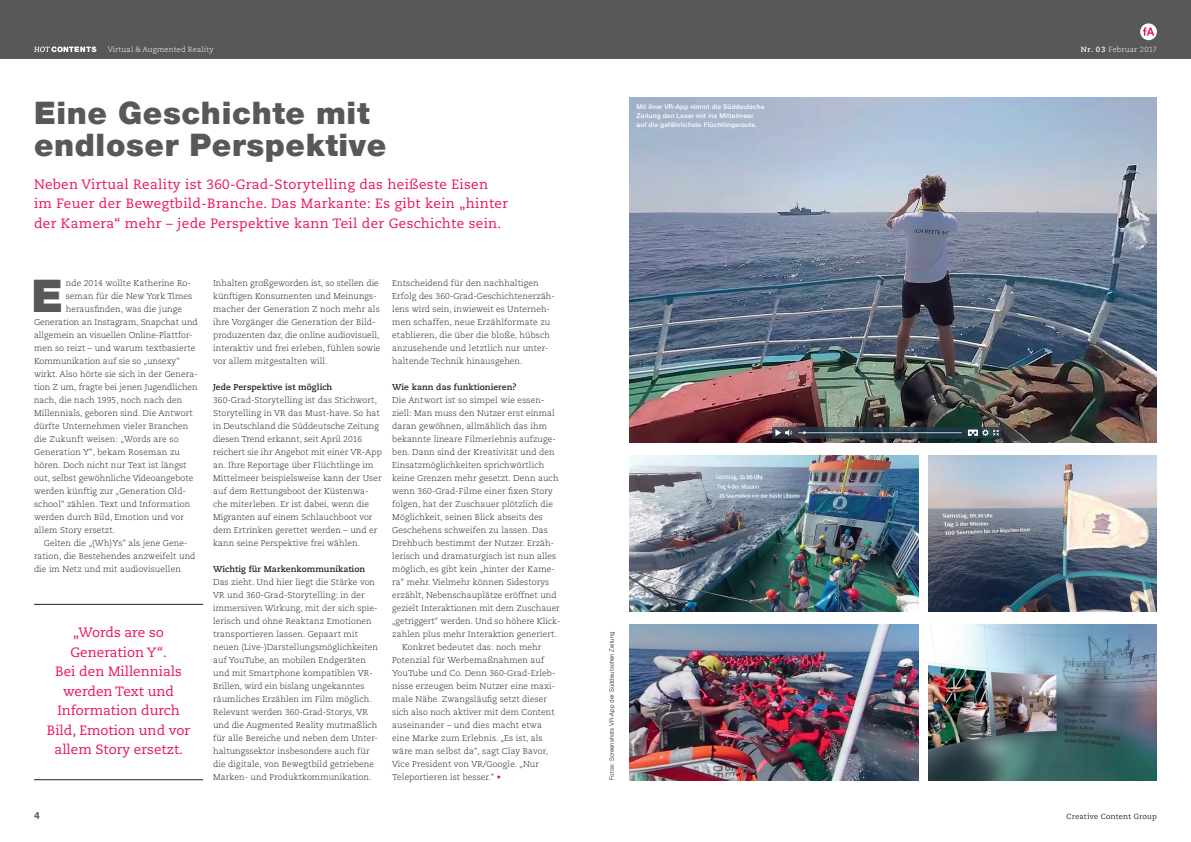
<style>
.page{position:relative;width:1191px;height:842px;background:#fff}
.page>*{position:absolute;margin:0;border:0;box-sizing:border-box;transform-origin:0 0}
._03_Inhalt_Fließtext{font:900 44.9px "Helvetica Neueforf A";color:#57585a}
._03_Inhalt_Headline{font:900 31px/32.5px "Helvetica Neueforf A";color:#57585a}
._03_Inhalt_Einleitun{font:13.5px/19.5px "Caecilia LT Std";letter-spacing:.025em;color:#ec1163}
._03_Inhalt_Auszug{font:13.5px/19.5px "Caecilia LT Std";color:#ec1163;text-align:center}
.t1{font:700 10px "Helvetica Neueforf A";color:#57585a}
._03_Inhalt_Fließtext-2{font:300 8.5px/13px "Caecilia LT Std";letter-spacing:.01em;color:#231f20}
._03_Inhalt_Zwischenü{font:700 8.5px "Caecilia LT Std";letter-spacing:.01em;color:#231f20}
.t2{font:300 7.5px "Caecilia LT Std";letter-spacing:.02em;color:#fff}
._03_Inhalt_BU{font:500 6.5px/9px "Helvetica Neueforf A";letter-spacing:.02em;color:#fff}
._03_Inhalt_BU-2{font:300 6px "Helvetica Neueforf A";letter-spacing:.01em;color:#231f20}
.s1{font-weight:700}
.s2{font-weight:700;color:#ec1163}
</style>
<div class="page">
<div style="left:595px;top:0;width:596px;height:58px;background:#57585a"></div>
<div style="left:0;top:0;width:595px;height:58px;background:#57585a"></div>
<svg style="left:1140px;top:23px;width:17px;height:17px"></svg>
<svg style="left:34px;top:47px;width:62px;height:5px"></svg>
<svg style="left:1066px;top:813px;width:90px;height:8px"></svg>
<img style="left:629px;top:455px;width:289px;height:156px">
<img style="left:629px;top:98px;width:528px;height:344px">
<img style="left:629px;top:624px;width:289px;height:156px">
<img style="left:928px;top:455px;width:229px;height:156px">
<img style="left:928px;top:624px;width:229px;height:156px">
<hr style="left:34px;top:604px;width:169px;height:1px;background:#231f20">
<hr style="left:34px;top:779px;width:169px;height:1px;background:#231f20">
<p class="t2" style="left:108px;top:45px;width:107px">Virtual &amp; Augmented Reality</p>
<p class="t2" style="left:1080px;top:45px;width:78px"><span class="s1">Nr. 03</span> Februar 2017</p>
<p class="_03_Inhalt_Headline" style="left:34px;top:96px;width:354px">Eine Geschichte mit endloser Perspektive</p>
<p class="_03_Inhalt_Einleitun" style="left:34px;top:174px;width:476px">Neben Virtual Reality ist 360-Grad-Storytelling das heißeste Eisen im Feuer der Bewegtbild-Branche. Das Markante: Es gibt kein „hinter der Kamera“ mehr – jede Perspektive kann Teil der Geschichte sein.</p>
<p class="_03_Inhalt_Fließtext" style="left:31px;top:269px;width:34px">E</p>
<p class="_03_Inhalt_Fließtext-2" style="left:66px;top:277px;width:127px">nde 2014 wollte Katherine Ro-</p>
<p class="_03_Inhalt_Fließtext-2" style="left:213px;top:277px;width:169px">Inhalten großgeworden ist, so stellen die künftigen Konsumenten und Meinungs&shy;macher der Generation Z noch mehr als ihre Vorgänger die Generation der Bild&shy;produzenten dar, die online audiovisuell, interaktiv und frei erleben, fühlen sowie vor allem mitgestalten will.</p>
<p class="_03_Inhalt_Zwischenü" style="left:213px;top:382px;width:121px">Jede Perspektive ist möglich</p>
<p class="_03_Inhalt_Fließtext-2" style="left:213px;top:394px;width:170px">360-Grad-Storytelling ist das Stichwort, Storytelling in VR das Must-have. So hat in Deutschland die Süddeutsche Zeitung diesen Trend erkannt, seit April 2016 reichert sie ihr Angebot mit einer VR-App an. Ihre Reportage über Flüchtlinge im Mittelmeer beispielsweise kann der User auf dem Rettungsboot der Küstenwa&shy;che miterleben. Er ist dabei, wenn die Migranten auf einem Schlauchboot vor dem Ertrinken gerettet werden – und er kann seine Perspektive frei wählen.</p>
<p class="_03_Inhalt_Zwischenü" style="left:213px;top:564px;width:153px">Wichtig für Markenkommunikation</p>
<p class="_03_Inhalt_Fließtext-2" style="left:213px;top:576px;width:166px">Das zieht. Und hier liegt die Stärke von VR und 360-Grad-Storytelling: in der immersiven Wirkung, mit der sich spie&shy;lerisch und ohne Reaktanz Emotionen transportieren lassen. Gepaart mit neuen (Live-)Darstellungsmöglichkeiten auf YouTube, an mobilen Endgeräten und mit Smartphone kompatiblen VR-Brillen, wird ein bislang ungekanntes räumliches Erzählen im Film möglich.<br>Relevant werden 360-Grad-Storys, VR und die Augmented Reality mutmaßlich für alle Bereiche und neben dem Unter&shy;haltungssektor insbesondere auch für die digitale, von Bewegtbild getriebene Marken- und Produktkommunikation.</p>
<p class="_03_Inhalt_Fließtext-2" style="left:392px;top:277px;width:164px">Entscheidend für den nachhaltigen Erfolg des 360-Grad-Geschichtenerzäh&shy;lens wird sein, inwieweit es Unterneh&shy;men schaffen, neue Erzählformate zu etablieren, die über die bloße, hübsch anzusehende und letztlich nur unter&shy;haltende Technik hinausgehen.</p>
<p class="_03_Inhalt_Zwischenü" style="left:392px;top:382px;width:126px">Wie kann das funktionieren?</p>
<p class="_03_Inhalt_Fließtext-2" style="left:392px;top:394px;width:170px">Die Antwort ist so simpel wie essen&shy;ziell: Man muss den Nutzer erst einmal daran gewöhnen, allmählich das ihm bekannte lineare Filmerlebnis aufzuge&shy;ben. Dann sind der Kreativität und den Einsatzmöglichkeiten sprichwörtlich keine Grenzen mehr gesetzt. Denn auch wenn 360-Grad-Filme einer fixen Story folgen, hat der Zuschauer plötzlich die Möglichkeit, seinen Blick abseits des Geschehens schweifen zu lassen. Das Drehbuch bestimmt der Nutzer. Erzäh&shy;lerisch und dramaturgisch ist nun alles möglich, es gibt kein „hinter der Kame&shy;ra“ mehr. Vielmehr können Sidestorys erzählt, Nebenschauplätze eröffnet und gezielt Interaktionen mit dem Zuschauer „getriggert“ werden. Und so höhere Klick&shy;zahlen plus mehr Interaktion generiert.</p>
<p class="_03_Inhalt_Fließtext-2" style="left:392px;top:641px;width:164px;text-indent:10px">Konkret bedeutet das: noch mehr Potenzial für Werbemaßnahmen auf YouTube und Co. Denn 360-Grad-Erleb&shy;nisse erzeugen beim Nutzer eine maxi&shy;male Nähe. Zwangsläufig setzt dieser sich also noch aktiver mit dem Content auseinander – und dies macht etwa eine Marke zum Erlebnis. „Es ist, als wäre man selbst da“, sagt Clay Bavor, Vice President von VR/Google. „Nur Teleportieren ist besser.“ <span class="s2">•</span></p>
<p class="_03_Inhalt_Fließtext-2" style="left:66px;top:290px;width:128px">seman für die New York Times</p>
<p class="_03_Inhalt_Fließtext-2" style="left:66px;top:303px;width:118px">herausfinden, was die junge</p>
<p class="_03_Inhalt_Fließtext-2" style="left:34px;top:316px;width:165px">Generation an Instagram, Snapchat und</p>
<p class="_03_Inhalt_Fließtext-2" style="left:34px;top:329px;width:160px">allgemein an visuellen Online-Plattfor-</p>
<p class="_03_Inhalt_Fließtext-2" style="left:34px;top:342px;width:163px">men so reizt – und warum textbasierte</p>
<p class="_03_Inhalt_Fließtext-2" style="left:34px;top:355px;width:147px">Kommunikation auf sie so „unsexy“</p>
<p class="_03_Inhalt_Fließtext-2" style="left:34px;top:368px;width:165px">wirkt. Also hörte sie sich in der Genera-</p>
<p class="_03_Inhalt_Fließtext-2" style="left:34px;top:381px;width:165px">tion Z um, fragte bei jenen Jugendlichen</p>
<p class="_03_Inhalt_Fließtext-2" style="left:34px;top:394px;width:150px">nach, die nach 1995, noch nach den</p>
<p class="_03_Inhalt_Fließtext-2" style="left:34px;top:407px;width:160px">Millennials, geboren sind. Die Antwort</p>
<p class="_03_Inhalt_Fließtext-2" style="left:34px;top:420px;width:156px">dürfte Unternehmen vieler Branchen</p>
<p class="_03_Inhalt_Fließtext-2" style="left:34px;top:433px;width:146px">die Zukunft weisen: „Words are so</p>
<p class="_03_Inhalt_Fließtext-2" style="left:34px;top:446px;width:148px">Generation Y“, bekam Roseman zu</p>
<p class="_03_Inhalt_Fließtext-2" style="left:34px;top:459px;width:154px">hören. Doch nicht nur Text ist längst</p>
<p class="_03_Inhalt_Fließtext-2" style="left:34px;top:472px;width:161px">out, selbst gewöhnliche Videoangebote</p>
<p class="_03_Inhalt_Fließtext-2" style="left:34px;top:485px;width:153px">werden künftig zur „Generation Old-</p>
<p class="_03_Inhalt_Fließtext-2" style="left:34px;top:498px;width:158px">school“ zählen. Text und Information</p>
<p class="_03_Inhalt_Fließtext-2" style="left:34px;top:511px;width:152px">werden durch Bild, Emotion und vor</p>
<p class="_03_Inhalt_Fließtext-2" style="left:34px;top:524px;width:83px">allem Story ersetzt.</p>
<p class="_03_Inhalt_Fließtext-2" style="left:34px;top:537px;width:163px;text-indent:10px">Gelten die „(Wh)Ys“ als jene Gene&shy;ration, die Bestehendes anzweifelt und die im Netz und mit audiovisuellen</p>
<p class="_03_Inhalt_Auszug" style="left:47px;top:623px;width:145px">„Words are so<br>Generation Y“.<br>Bei den Millennials werden Text und<br>Information durch<br>Bild, Emotion und vor allem Story ersetzt.</p>
<p class="_03_Inhalt_BU-2" style="left:608px;top:780px;width:150px;rotate:-90deg">Fotos: Screenshots VR-App der Süddeutschen Zeitung</p>
<p class="t1" style="left:34px;top:809px;width:7px">4</p>
<p class="_03_Inhalt_BU" style="left:636px;top:102px;width:129px">Mit ihrer VR-App nimmt die Süddeutsche<br>Zeitung den Leser mit ins Mittelmeer auf die gefährlichste Flüchtlingsroute.</p>
</div>
